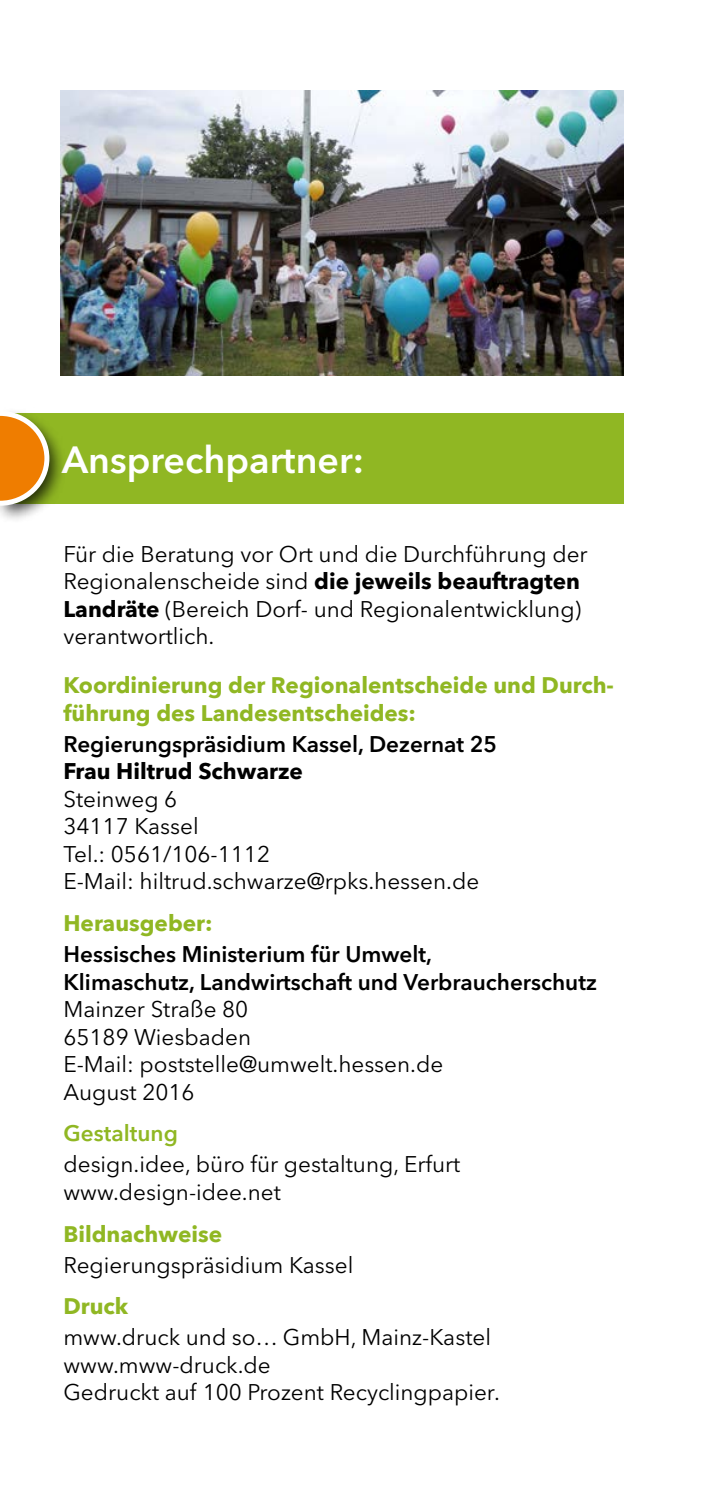
<style>
.page{position:relative;width:709px;height:1489px;background:#fff}
.page>*{position:absolute;margin:0;border:0;box-sizing:border-box;transform-origin:0 0}
.t1{font:600 37.5px "Avenir Next LT Pro";color:#fff}
.t2{font:22.5px/27.5px "Avenir Next LT Pro";color:#000}
.t3{font:600 22.5px "Avenir Next LT Pro";color:#000}
.t4{font:700 22.5px/27.5px "Avenir Next";color:#90b723}
.t5{font:700 22.5px "Avenir Next LT Pro";color:#000}
.t6{font:600 22.5px "Avenir Next";color:#90b723}
.s1{font-weight:700}
</style>
<div class="page">
<div style="left:0;top:413px;width:624px;height:90px;background:#90b723"></div>
<img style="left:60px;top:90px;width:564px;height:286px">
<div style="left:0;top:407px;width:67px;height:117px;background:#000;opacity:.75"></div>
<svg style="left:0;top:408px;width:52px;height:100px;background:#d4993b"></svg>
<h2 class="t1" style="left:62px;top:436px;width:304px">Ansprechpartner:</h2>
<p class="t2" style="left:63px;top:540px;width:525px">Für die Beratung vor Ort und die Durchführung der Regionalenscheide sind <span class="s1">die jeweils beauftragten Landräte</span> (Bereich Dorf- und Regionalentwicklung) verantwortlich.</p>
<h3 class="t4" style="left:63px;top:671px;width:552px">Koordinierung der Regionalentscheide und Durch&shy;führung des Landesentscheides:</h3>
<p class="t3" style="left:63px;top:730px;width:435px">Regierungspräsidium Kassel, Dezernat 25</p>
<p class="t5" style="left:63px;top:757px;width:241px">Frau Hiltrud Schwarze</p>
<p class="t2" style="left:63px;top:785px;width:115px">Steinweg 6</p>
<p class="t2" style="left:63px;top:812px;width:137px">34117 Kassel</p>
<p class="t2" style="left:63px;top:840px;width:208px">Tel.: 0561/106-1112</p>
<p class="t2" style="left:63px;top:867px;width:417px">E-Mail: hiltrud.schwarze@rpks.hessen.de</p>
<h3 class="t4" style="left:63px;top:908px;width:151px">Herausgeber:</h3>
<p class="t3" style="left:63px;top:940px;width:370px">Hessisches Ministerium für Umwelt,</p>
<p class="t3" style="left:63px;top:967px;width:535px">Klimaschutz, Landwirtschaft und Verbraucherschutz</p>
<p class="t2" style="left:63px;top:995px;width:186px">Mainzer Straße 80</p>
<p class="t2" style="left:63px;top:1022px;width:189px">65189 Wiesbaden</p>
<p class="t2" style="left:63px;top:1050px;width:381px">E-Mail: poststelle@umwelt.hessen.de</p>
<p class="t2" style="left:63px;top:1077px;width:133px">August 2016</p>
<h3 class="t6" style="left:63px;top:1113px;width:116px">Gestaltung</h3>
<p class="t2" style="left:63px;top:1150px;width:398px">design.idee, büro für gestaltung, Erfurt</p>
<p class="t2" style="left:63px;top:1177px;width:219px">www.design-idee.net</p>
<h3 class="t4" style="left:63px;top:1219px;width:160px">Bildnachweise</h3>
<p class="t2" style="left:63px;top:1250px;width:291px">Regierungspräsidium Kassel</p>
<h3 class="t4" style="left:63px;top:1292px;width:66px">Druck</h3>
<p class="t2" style="left:63px;top:1323px;width:429px">mww.druck und so… GmbH, Mainz-Kastel</p>
<p class="t2" style="left:63px;top:1350px;width:209px">www.mww-druck.de</p>
<p class="t2" style="left:63px;top:1378px;width:438px">Gedruckt auf 100 Prozent Recyclingpapier.</p>
</div>
